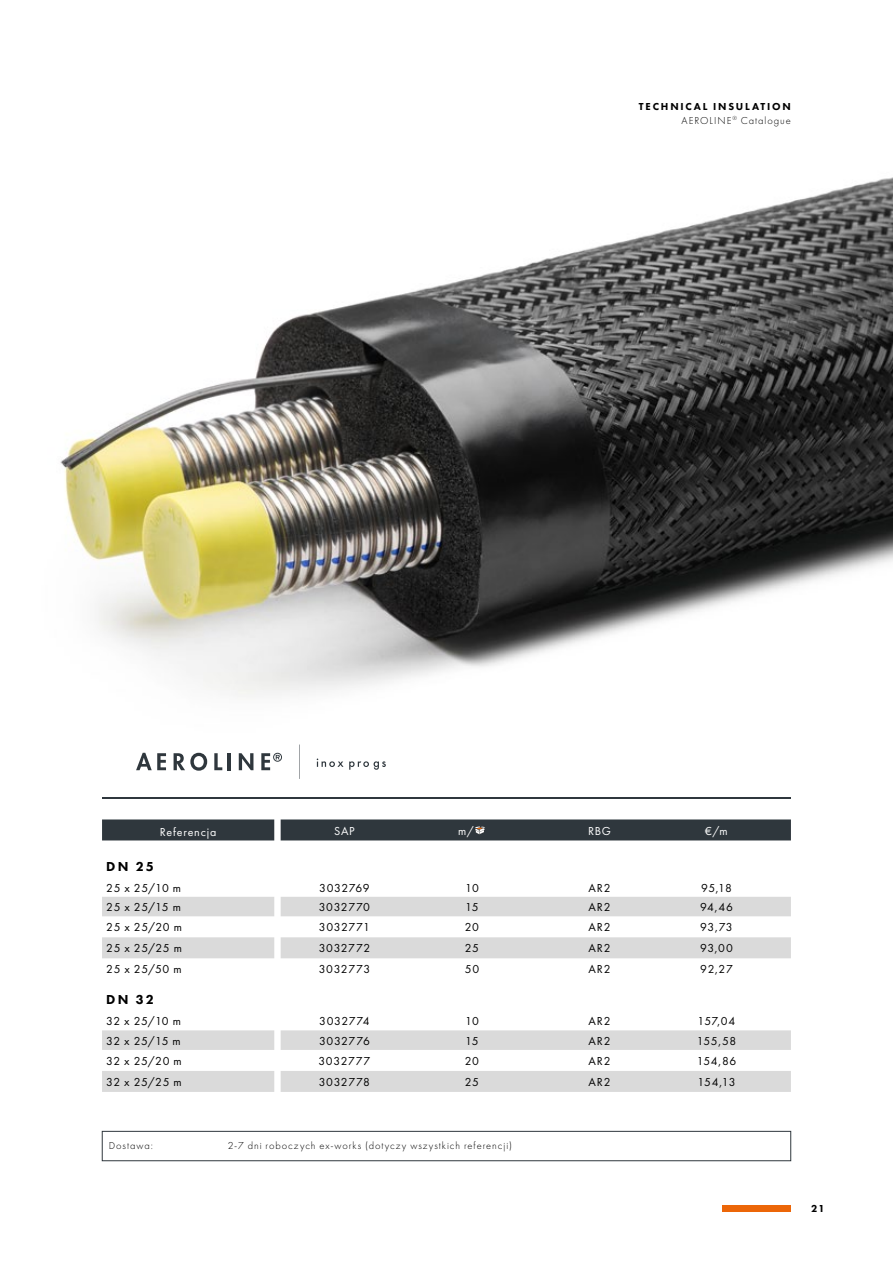
<style>
.page{position:relative;width:893px;height:1263px;background:#fff}
.page>*{position:absolute;margin:0;border:0;box-sizing:border-box;transform-origin:0 0}
.t1{font:800 13.5px "Futura PT";letter-spacing:.155em;color:#000}
.t2{font:12px "Futura PT";letter-spacing:.05em;color:#000}
.t3{font:12px "Futura PT";letter-spacing:.065em;color:#fff}
.t4{font:300 10.5px "Futura PT";letter-spacing:.09em;color:#000}
.t5{font:800 10.5px/13.5px "Futura PT";letter-spacing:.175em;color:#000;text-align:right}
.s1{font-weight:300}
</style>
<div class="page">
<img style="left:60px;top:177px;width:833px;height:594px">
<hr style="left:102px;top:797px;width:689px;height:1px;background:#2f373d">
<svg style="left:136px;top:753px;width:30px;height:17px"></svg>
<svg style="left:174px;top:753px;width:33px;height:18px"></svg>
<svg style="left:214px;top:753px;width:8px;height:17px"></svg>
<hr style="left:228px;top:753px;width:3px;height:17px;background:#2f373d">
<svg style="left:239px;top:753px;width:14px;height:17px"></svg>
<svg style="left:261px;top:753px;width:21px;height:17px"></svg>
<svg style="left:299px;top:744px;width:1px;height:35px"></svg>
<svg style="left:317px;top:758px;width:26px;height:9px"></svg>
<svg style="left:349px;top:761px;width:37px;height:9px"></svg>
<svg style="left:102px;top:897px;width:689px;height:195px"></svg>
<div style="left:102px;top:819px;width:689px;height:21px;background:#2f373d"></div>
<div style="left:102px;top:1131px;width:689px;height:30px;border:1px solid #2f373d"></div>
<div style="left:723px;top:1205px;width:68px;height:7px;background:#ec6608"></div>
<p class="t5" style="left:639px;top:100px;width:153px">TECHNICAL INSULATION<br><span class="s1">AEROLINE</span><sup>®</sup> <span class="s1">Catalogue</span></p>
<p class="t3" style="left:160px;top:825px;width:58px">Referencja</p>
<p class="t3" style="left:334px;top:823px;width:22px">SAP</p>
<p class="t3" style="left:458px;top:823px;width:17px">m/</p>
<p class="t3" style="left:588px;top:823px;width:24px">RBG</p>
<p class="t3" style="left:705px;top:823px;width:24px">€/m</p>
<p class="t1" style="left:106px;top:858px;width:49px">DN 25</p>
<p class="t2" style="left:106px;top:880px;width:76px">25 x 25/10 m</p>
<p class="t2" style="left:319px;top:880px;width:52px">3032769</p>
<p class="t2" style="left:465px;top:880px;width:15px">10</p>
<p class="t2" style="left:589px;top:880px;width:24px">AR2</p>
<p class="t2" style="left:701px;top:880px;width:32px">95,18</p>
<p class="t2" style="left:106px;top:900px;width:76px">25 x 25/15 m</p>
<p class="t2" style="left:319px;top:900px;width:53px">3032770</p>
<p class="t2" style="left:465px;top:900px;width:15px">15</p>
<p class="t2" style="left:588px;top:900px;width:24px">AR2</p>
<p class="t2" style="left:700px;top:900px;width:34px">94,46</p>
<p class="t2" style="left:106px;top:920px;width:77px">25 x 25/20 m</p>
<p class="t2" style="left:319px;top:920px;width:53px">3032771</p>
<p class="t2" style="left:465px;top:920px;width:16px">20</p>
<p class="t2" style="left:588px;top:920px;width:24px">AR2</p>
<p class="t2" style="left:700px;top:920px;width:34px">93,73</p>
<p class="t2" style="left:106px;top:941px;width:77px">25 x 25/25 m</p>
<p class="t2" style="left:319px;top:941px;width:53px">3032772</p>
<p class="t2" style="left:465px;top:941px;width:16px">25</p>
<p class="t2" style="left:589px;top:941px;width:24px">AR2</p>
<p class="t2" style="left:700px;top:941px;width:34px">93,00</p>
<p class="t2" style="left:106px;top:962px;width:77px">25 x 25/50 m</p>
<p class="t2" style="left:319px;top:962px;width:53px">3032773</p>
<p class="t2" style="left:465px;top:962px;width:16px">50</p>
<p class="t2" style="left:589px;top:962px;width:24px">AR2</p>
<p class="t2" style="left:700px;top:962px;width:34px">92,27</p>
<p class="t1" style="left:106px;top:991px;width:49px">DN 32</p>
<p class="t2" style="left:106px;top:1014px;width:76px">32 x 25/10 m</p>
<p class="t2" style="left:319px;top:1014px;width:52px">3032774</p>
<p class="t2" style="left:465px;top:1014px;width:15px">10</p>
<p class="t2" style="left:588px;top:1014px;width:24px">AR2</p>
<p class="t2" style="left:698px;top:1014px;width:39px">157,04</p>
<p class="t2" style="left:106px;top:1033px;width:76px">32 x 25/15 m</p>
<p class="t2" style="left:319px;top:1033px;width:52px">3032776</p>
<p class="t2" style="left:465px;top:1033px;width:15px">15</p>
<p class="t2" style="left:588px;top:1033px;width:24px">AR2</p>
<p class="t2" style="left:697px;top:1033px;width:41px">155,58</p>
<p class="t2" style="left:106px;top:1054px;width:77px">32 x 25/20 m</p>
<p class="t2" style="left:318px;top:1054px;width:53px">3032777</p>
<p class="t2" style="left:465px;top:1054px;width:16px">20</p>
<p class="t2" style="left:588px;top:1054px;width:24px">AR2</p>
<p class="t2" style="left:697px;top:1054px;width:41px">154,86</p>
<p class="t2" style="left:106px;top:1075px;width:77px">32 x 25/25 m</p>
<p class="t2" style="left:319px;top:1075px;width:53px">3032778</p>
<p class="t2" style="left:465px;top:1075px;width:16px">25</p>
<p class="t2" style="left:588px;top:1075px;width:24px">AR2</p>
<p class="t2" style="left:697px;top:1075px;width:40px">154,13</p>
<p class="t4" style="left:109px;top:1139px;width:46px">Dostawa:</p>
<p class="t4" style="left:228px;top:1139px;width:286px">2-7 dni roboczych ex-works (dotyczy wszystkich referencji)</p>
<p class="t5" style="left:811px;top:1201px;width:15px">21</p>
</div>
